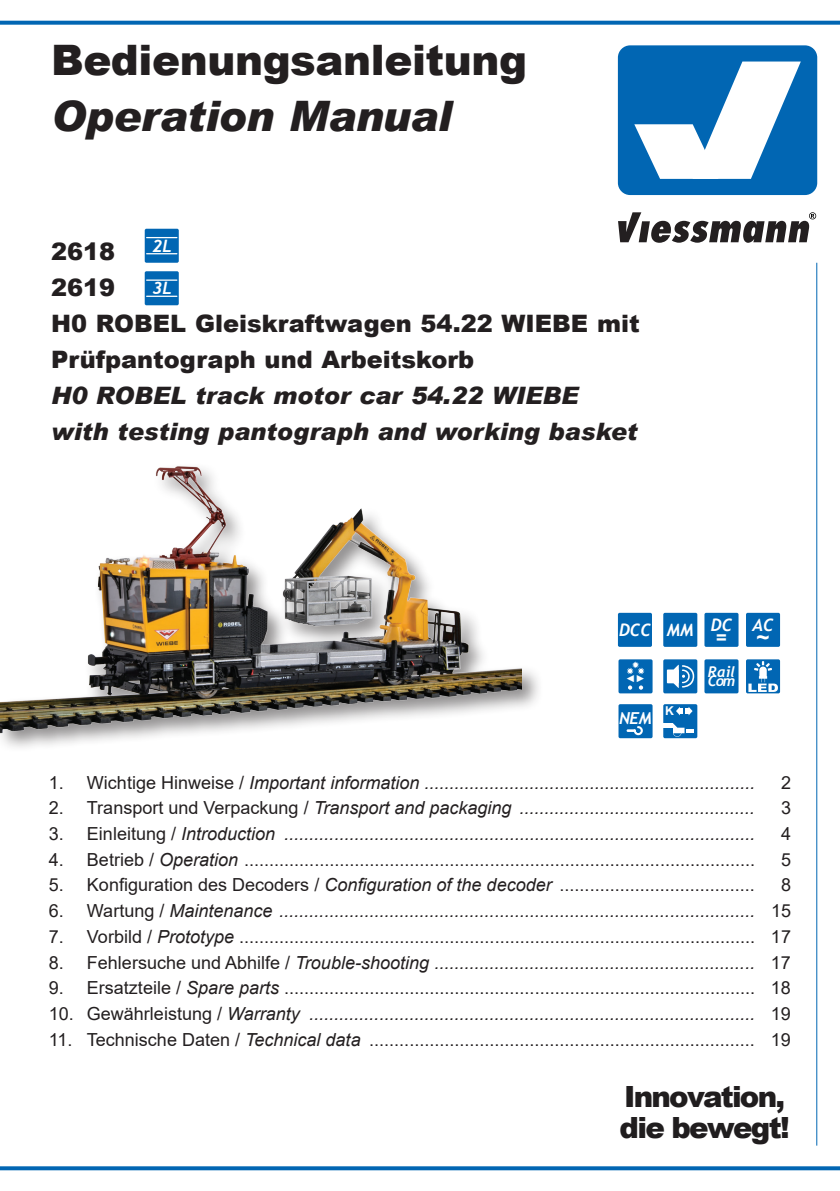
<style>
.page{position:relative;width:840px;height:1191px;background:#fff}
.page>*{position:absolute;margin:0;border:0;box-sizing:border-box;transform-origin:0 0}
.t1{font:900 42px "Arial";letter-spacing:-.01em;color:#231f20}
.t2{font:italic 900 42px "Arial";letter-spacing:-.01em;color:#231f20}
.t3{font:900 29.2px/31px "Arial";letter-spacing:-.06em;color:#201d1e}
.t4{font:900 24px/36px "Arial";color:#231f20}
.t5{font:italic 900 24px/36px "Arial";color:#231f20}
.t6{font:700 22.2px "Arial";color:#fff}
.t7{font:700 18.4px "Arial";color:#fff}
.t8{font:italic 18px "Arial";color:#231f20}
.t9{font:18px "Arial";color:#231f20}
.t10{font:italic 700 17px "Trebuchet";color:#fff}
.t11{font:italic 700 16.4px "Trebuchet";color:#fff}
.t12{font:italic 700 14.6px "Trebuchet";color:#fff}
.t13{font:700 12.2px "Arial";color:#fff}
.t14{font:900 10px "Arial";color:#fff}
.s1{font-style:normal}
.s2{font-style:italic}
</style>
<div class="page">
<svg style="left:0;top:1166px;width:839px;height:4px;background:#1471b8"></svg>
<hr style="left:0;top:21px;width:839px;height:3px;background:#0166b3">
<hr style="left:815px;top:263px;width:1px;height:882px;background:#0166b3">
<div style="left:617px;top:45px;width:199px;height:150px;background:#0166b3;border-radius:12px"></div>
<svg style="left:634px;top:62px;width:166px;height:117px"></svg>
<svg style="left:618px;top:212px;width:197px;height:31px"></svg>
<div style="left:745px;top:613px;width:34px;height:34px;background:#0166b3;border-radius:2px"></div>
<div style="left:704px;top:613px;width:34px;height:34px;background:#0166b3;border-radius:2px"></div>
<div style="left:617px;top:613px;width:34px;height:34px;background:#0166b3;border-radius:2px"></div>
<div style="left:618px;top:659px;width:34px;height:34px;background:#0166b3;border-radius:2px"></div>
<svg style="left:628px;top:685px;width:4px;height:4px"></svg>
<svg style="left:638px;top:685px;width:4px;height:4px"></svg>
<svg style="left:627px;top:661px;width:17px;height:13px"></svg>
<div style="left:663px;top:613px;width:34px;height:34px;background:#0166b3;border-radius:2px"></div>
<div style="left:618px;top:704px;width:34px;height:34px;background:#0166b3;border-radius:2px"></div>
<svg style="left:626px;top:726px;width:16px;height:9px"></svg>
<div style="left:704px;top:659px;width:34px;height:34px;background:#0166b3;border-radius:2px"></div>
<div style="left:663px;top:659px;width:34px;height:34px;background:#0166b3;border-radius:2px"></div>
<div style="left:666px;top:669px;width:12px;height:14px;background:#fff"></div>
<svg style="left:673px;top:664px;width:20px;height:24px"></svg>
<div style="left:0;top:461px;width:543px;height:293px;background:#231f20;opacity:.5"></div>
<img style="left:0;top:461px;width:521px;height:290px">
<div style="left:145px;top:229px;width:34px;height:34px;background:#0166b3;border-radius:2px"></div>
<hr style="left:146px;top:237px;width:31px;height:1px;background:#fff">
<hr style="left:146px;top:253px;width:31px;height:1px;background:#fff">
<div style="left:745px;top:659px;width:34px;height:34px;background:#0166b3;border-radius:2px"></div>
<svg style="left:748px;top:661px;width:29px;height:31px"></svg>
<div style="left:663px;top:704px;width:34px;height:34px;background:#0166b3;border-radius:2px"></div>
<svg style="left:676px;top:707px;width:16px;height:8px"></svg>
<svg style="left:663px;top:723px;width:30px;height:13px"></svg>
<div style="left:145px;top:271px;width:34px;height:34px;background:#0166b3;border-radius:2px"></div>
<hr style="left:146px;top:279px;width:31px;height:2px;background:#fff">
<hr style="left:146px;top:296px;width:31px;height:1px;background:#fff">
<h1 class="t1" style="left:51px;top:30px;width:477px">Bedienungsanleitung</h1>
<h1 class="t2" style="left:51px;top:90px;width:402px">Operation Manual</h1>
<p class="t10" style="left:152px;top:235px;width:21px">2L</p>
<h3 class="t4" style="left:51px;top:233px;width:590px">2618<br>2619<br>H0 ROBEL Gleiskraftwagen 54.22 WIEBE mit<br>Prüfpantograph und Arbeitskorb</h3>
<h3 class="t5" style="left:51px;top:377px;width:587px">H0 ROBEL track motor car 54.22 WIEBE with testing pantograph and working basket</h3>
<p class="t10" style="left:152px;top:277px;width:21px">3L</p>
<p class="t10" style="left:618px;top:619px;width:33px">DCC</p>
<p class="t14" style="left:625px;top:671px;width:21px">◄►</p>
<p class="t11" style="left:618px;top:707px;width:34px">NEM</p>
<p class="t10" style="left:666px;top:619px;width:28px">MM</p>
<p class="t13" style="left:664px;top:702px;width:10px">K</p>
<p class="t10" style="left:710px;top:614px;width:23px">DC</p>
<p class="t7" style="left:715px;top:625px;width:12px">=</p>
<p class="t12" style="left:707px;top:662px;width:29px">Rail</p>
<p class="t12" style="left:707px;top:672px;width:29px">Com</p>
<p class="t10" style="left:752px;top:614px;width:22px">AC</p>
<p class="t6" style="left:756px;top:622px;width:15px">~</p>
<p class="t8" style="left:49px;top:771px;width:707px"><span class="s1">1. Wichtige Hinweise /</span> Important information ..................................................................</p>
<p class="t9" style="left:780px;top:770px;width:12px">2</p>
<p class="t8" style="left:49px;top:796px;width:707px"><span class="s1">2. Transport und Verpackung /</span> Transport and packaging ...............................................</p>
<p class="t9" style="left:780px;top:795px;width:12px">3</p>
<p class="t8" style="left:49px;top:822px;width:707px"><span class="s1">3. Einleitung /</span> Introduction ..............................................................................................</p>
<p class="t9" style="left:780px;top:821px;width:12px">4</p>
<p class="t9" style="left:49px;top:847px;width:707px">4. Betrieb / <span class="s2">Operation</span> ......................................................................................................</p>
<p class="t9" style="left:780px;top:847px;width:12px">5</p>
<p class="t9" style="left:49px;top:872px;width:707px">5. Konfiguration des Decoders / <span class="s2">Configuration of the decoder</span> .......................................</p>
<p class="t9" style="left:780px;top:872px;width:12px">8</p>
<p class="t8" style="left:49px;top:899px;width:743px"><span class="s1">6. Wartung /</span> Maintenance ............................................................................................... <span class="s1">15</span></p>
<p class="t9" style="left:49px;top:924px;width:743px">7. Vorbild / <span class="s2">Prototype</span> ....................................................................................................... 17</p>
<p class="t8" style="left:49px;top:950px;width:743px"><span class="s1">8. Fehlersuche und Abhilfe /</span> Trouble-shooting ................................................................ <span class="s1">17</span></p>
<p class="t9" style="left:49px;top:975px;width:743px">9. Ersatzteile / <span class="s2">Spare parts</span> .............................................................................................. 18</p>
<p class="t8" style="left:49px;top:1002px;width:743px"><span class="s1">10. Gewährleistung /</span> Warranty ......................................................................................... <span class="s1">19</span></p>
<p class="t9" style="left:49px;top:1026px;width:743px">11. Technische Daten / <span class="s2">Technical data</span> ............................................................................. 19</p>
<h2 class="t3" style="left:619px;top:1080px;width:171px">Innovation, die bewegt!</h2>
</div>
